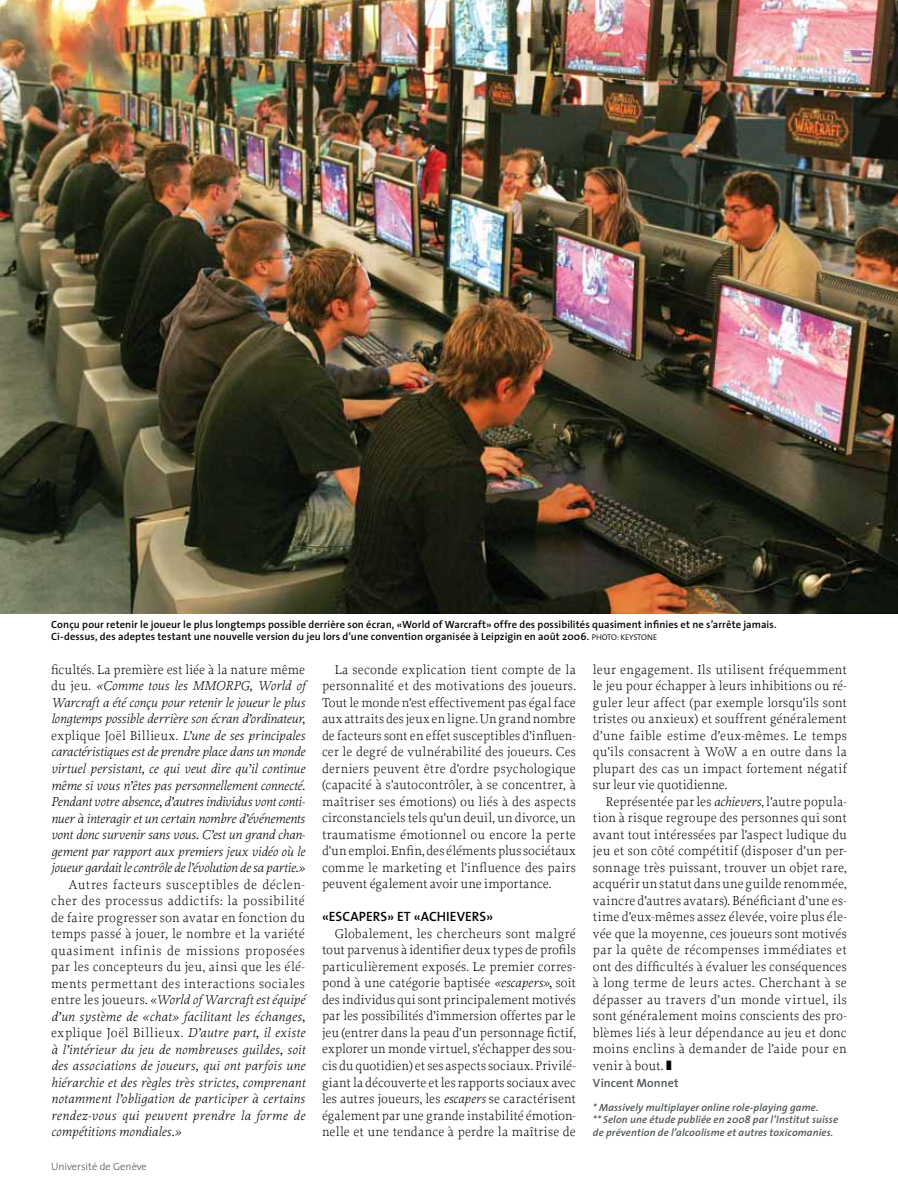
<style>
.page{position:relative;width:898px;height:1204px;background:#fff}
.page>*{position:absolute;margin:0;border:0;box-sizing:border-box;transform-origin:0 0}
.t1{font:300 13.5px/16.5px "Proforma";letter-spacing:.01em;color:#000;text-align:justify}
.t2{font:italic 300 13.5px/16.5px "Proforma";letter-spacing:.01em;color:#000;text-align:justify}
.t3{font:600 13.5px "The Sans";letter-spacing:.005em;color:#000}
.t4{font:600 12px "The Sans";letter-spacing:.01em;color:#505559}
.t5{font:600 10.5px/12.8px "The Sans";letter-spacing:.01em;color:#000}
.t6{font:italic 600 10.5px/12.6px "The Sans";letter-spacing:.01em;color:#505559}
.t7{font:300 10.5px "The Sans";color:#505559}
.s1{font-weight:300;font-size:8.25px}
.s2{font-style:normal}
.s3{font-style:italic}
</style>
<div class="page">
<img style="left:0;top:0;width:897px;height:613px">
<p class="t5" style="left:51px;top:617px;width:726px">Conçu pour retenir le joueur le plus longtemps possible derrière son écran, «World of Warcraft» offre des possibilités quasiment infinies et ne s’arrête jamais.<br>Ci-dessus, des adeptes testant une nouvelle version du jeu lors d’une convention organisée à Leipzigin en août 2006. <span class="s1">PHOTO: KEYSTONE</span></p>
<p class="t2" style="left:51px;top:661px;width:255px"><span class="s2">ficultés. La première est liée à la nature même du jeu.</span> «Comme tous les MMORPG, World of Warcraft a été conçu pour retenir le joueur le plus longtemps possible derrière son écran d’ordinateur, <span class="s2">explique Joël Billieux.</span> L’une de ses principales caractéristiques est de prendre place dans un monde virtuel persistant, ce qui veut dire qu’il continue même si vous n’êtes pas personnellement connecté.<br>Pendant votre absence, d’autres individus vont conti&shy;nuer à interagir et un certain nombre d’événements vont donc survenir sans vous. C’est un grand chan&shy;gement par rapport aux premiers jeux vidéo où le joueur gardait le contrôle de l’évolution de sa partie.»</p>
<p class="t2" style="left:51px;top:875px;width:255px;text-indent:18px"><span class="s2">Autres facteurs susceptibles de déclen&shy;cher des processus addictifs: la possibilité de faire progresser son avatar en fonction du temps passé à jouer, le nombre et la variété quasiment infinis de missions proposées par les concepteurs du jeu, ainsi que les élé&shy;ments permettant des interactions sociales entre les joueurs. «</span>World of Warcraft est équipé d’un système de «chat» facilitant les échanges, <span class="s2">explique Joël Billieux.</span> D’autre part, il existe à l’intérieur du jeu de nombreuses guildes, soit des associations de joueurs, qui ont parfois une hiérarchie et des règles très strictes, comprenant notamment l’obligation de participer à certains rendez-vous qui peuvent prendre la forme de compétitions mondiales.»</p>
<p class="t7" style="left:51px;top:1157px;width:97px">U niversité de Genève</p>
<p class="t1" style="left:322px;top:661px;width:255px;text-indent:13px">La seconde explication tient compte de la personnalité et des motivations des joueurs.<br>Tout le monde n’est effectivement pas égal face aux attraits des jeux en ligne. Un grand nombre de facteurs sont en effet susceptibles d’influen&shy;cer le degré de vulnérabilité des joueurs. Ces derniers peuvent être d’ordre psychologique (capacité à s’autocontrôler, à se concentrer, à maîtriser ses émotions) ou liés à des aspects circonstanciels tels qu’un deuil, un divorce, un traumatisme émotionnel ou encore la perte d’un emploi. Enfin, des éléments plus sociétaux comme le marketing et l’influence des pairs peuvent également avoir une importance.</p>
<p class="t3" style="left:322px;top:905px;width:173px">«ESCAPERS» ET «ACHIEVERS»</p>
<p class="t1" style="left:322px;top:925px;width:255px;text-indent:13px">Globalement, les chercheurs sont malgré tout parvenus à identifier deux types de profils particulièrement exposés. Le premier corres&shy;pond à une catégorie baptisée <span class="s3">«escapers»,</span> soit des individus qui sont principalement motivés par les possibilités d’immersion offertes par le jeu (entrer dans la peau d’un personnage fictif, explorer un monde virtuel, s’échapper des sou&shy;cis du quotidien) et ses aspects sociaux. Privilé&shy;giant la découverte et les rapports sociaux avec les autres joueurs, les <span class="s3">escapers</span> se caractérisent également par une grande instabilité émotion&shy;nelle et une tendance à perdre la maîtrise de</p>
<p class="t1" style="left:592px;top:661px;width:255px">leur engagement. Ils utilisent fréquemment le jeu pour échapper à leurs inhibitions ou ré&shy;guler leur affect (par exemple lorsqu’ils sont tristes ou anxieux) et souffrent généralement d’une faible estime d’eux-mêmes. Le temps qu’ils consacrent à WoW a en outre dans la plupart des cas un impact fortement négatif sur leur vie quotidienne.</p>
<p class="t1" style="left:592px;top:792px;width:255px;text-indent:13px">Représentée par les <span class="s3">achievers</span>, l’autre popula&shy;tion à risque regroupe des personnes qui sont avant tout intéressées par l’aspect ludique du jeu et son côté compétitif (disposer d’un per&shy;sonnage très puissant, trouver un objet rare, acquérir un statut dans une guilde renommée, vaincre d’autres avatars). Bénéficiant d’une es&shy;time d’eux-mêmes assez élevée, voire plus éle&shy;vée que la moyenne, ces joueurs sont motivés par la quête de récompenses immédiates et ont des difficultés à évaluer les conséquences à long terme de leurs actes. Cherchant à se dépasser au travers d’un monde virtuel, ils sont généralement moins conscients des pro&shy;blèmes liés à leur dépendance au jeu et donc moins enclins à demander de l’aide pour en venir à bout. ❚</p>
<p class="t4" style="left:592px;top:1072px;width:87px">Vincent Monnet</p>
<p class="t6" style="left:592px;top:1100px;width:246px">* Massively multiplayer online role-playing game.<br>** Selon une étude publiée en 2008 par l’Institut suisse de prévention de l’alcoolisme et autres toxicomanies.</p>
</div>
